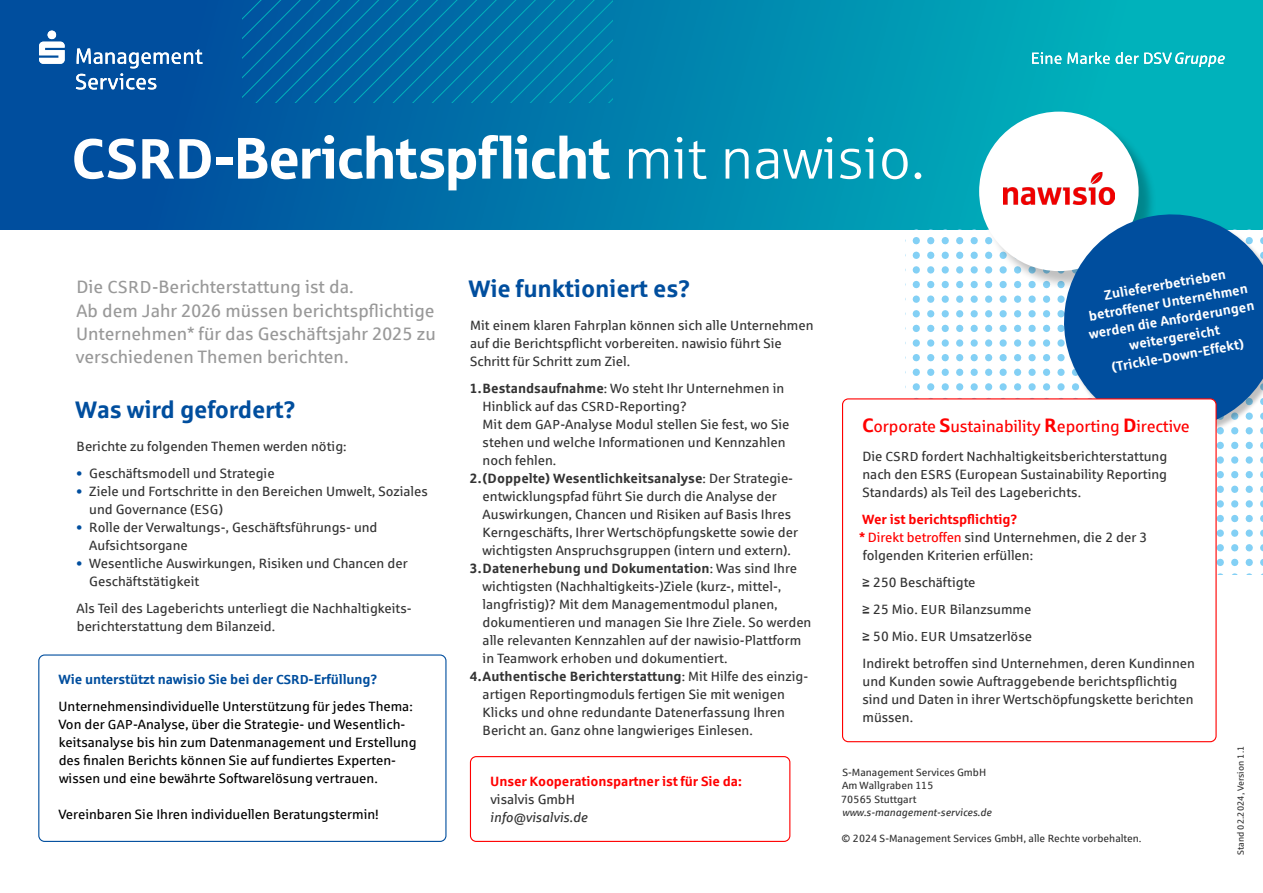
<style>
.page{position:relative;width:1263px;height:893px;background:#fff}
.page>*{position:absolute;margin:0;border:0;box-sizing:border-box;transform-origin:0 0}
.t1{font:58.5px "Sparkasse Head";color:#fff}
.t2{font:700 24px "Sparkasse Rg";letter-spacing:-.01em;color:#004e9e}
.t3{font:18px/23.4px "Sparkasse Rg";color:#999}
.t4{font:16.5px "Sparkasse Rg";letter-spacing:-.01em;color:#f00}
.t5{font:13.5px/18px "Sparkasse Rg";color:#333}
.t6{font:13.5px/18px "Sparkasse Rg";color:#000}
.t7{font:700 13.5px "Sparkasse Rg";color:#333}
.t8{font:700 13.5px/18px "Sparkasse Rg";color:#fff;text-align:center}
.t9{font:700 13.5px "Sparkasse Rg";letter-spacing:-.01em;color:#f00}
.t10{font:italic 13.5px "Sparkasse Rg";color:#333}
.t11{font:10.5px/13.5px "Sparkasse Rg";color:#333}
.t12{font:italic 10.5px "Sparkasse Rg";color:#333}
.t13{font:9px "Sparkasse Rg";color:#333}
.s1{font-size:56.7px}
.s2{font-family:"Sparkasse Lt"}
.s3{font-size:17.4px}
.s4{color:#004e9e}
.s5{font-size:13.05px}
.s6{font-weight:700;color:#004e9e}
.s7{font-weight:700;font-size:13.05px;color:#004e9e}
.s8{font-weight:700}
.s9{font-weight:400}
.s10{font-weight:700;font-size:19.5px}
.s11{font-weight:700;color:#f00}
.s12{color:#f00}
</style>
<div class="page">
<div style="left:0;top:0;width:1263px;height:230px;background:linear-gradient(to right,#00439b,#00bcbe)"></div>
<svg style="left:242px;top:0;width:370px;height:102px"></svg>
<svg style="left:941px;top:237px;width:8px;height:161px"></svg>
<svg style="left:1028px;top:295px;width:8px;height:96px"></svg>
<svg style="left:985px;top:295px;width:7px;height:103px"></svg>
<svg style="left:1231px;top:441px;width:7px;height:133px"></svg>
<svg style="left:956px;top:237px;width:7px;height:161px"></svg>
<svg style="left:1043px;top:295px;width:7px;height:103px"></svg>
<svg style="left:999px;top:295px;width:8px;height:103px"></svg>
<svg style="left:913px;top:237px;width:7px;height:161px"></svg>
<svg style="left:1245px;top:441px;width:8px;height:133px"></svg>
<svg style="left:970px;top:237px;width:8px;height:161px"></svg>
<svg style="left:1217px;top:441px;width:7px;height:133px"></svg>
<svg style="left:1014px;top:295px;width:7px;height:103px"></svg>
<svg style="left:927px;top:237px;width:7px;height:161px"></svg>
<svg style="left:1260px;top:442px;width:3px;height:132px"></svg>
<div style="left:38px;top:654px;width:408px;height:188px;border:1px solid #004e9e;border-radius:6px"></div>
<div style="left:982px;top:114px;width:175px;height:176px;background:#000;opacity:.25"></div>
<div style="left:979px;top:112px;width:159px;height:159px;background:#fff;border-radius:50%"></div>
<img style="left:1004px;top:172px;width:110px;height:32px">
<svg style="left:1055px;top:206px;width:208px;height:232px;fill:#004e9e"></svg>
<div style="left:470px;top:756px;width:320px;height:86px;border:1px solid #f00;border-radius:6px"></div>
<div style="left:842px;top:399px;width:374px;height:343px;background:#fff;border-radius:6px"></div>
<div style="left:842px;top:398px;width:374px;height:344px;border:1px solid #f00;border-radius:6px"></div>
<svg style="left:39px;top:31px;width:26px;height:33px"></svg>
<svg style="left:76px;top:49px;width:127px;height:41px"></svg>
<svg style="left:1144px;top:52px;width:81px;height:15px"></svg>
<svg style="left:1116px;top:52px;width:22px;height:12px"></svg>
<svg style="left:1067px;top:52px;width:43px;height:12px"></svg>
<svg style="left:1032px;top:52px;width:29px;height:12px"></svg>
<h1 class="t1" style="left:72px;top:121px;width:854px"><span class="s1">CSRD</span>-Berichtspflicht <span class="s2">mit nawisio.</span></h1>
<h3 class="t3" style="left:76px;top:275px;width:361px">Die <span class="s3">CSRD</span>-Berichterstattung ist da.<br>Ab dem Jahr 2026 müssen berichtspflichtige Unternehmen* für das Geschäftsjahr 2025 zu verschiedenen Themen berichten.</h3>
<h2 class="t2" style="left:75px;top:395px;width:222px">Was wird gefordert?</h2>
<p class="t5" style="left:77px;top:437px;width:271px">Berichte zu folgenden Themen werden nötig:</p>
<p class="t5" style="left:77px;top:464px;width:200px"><span class="s4">•</span> Geschäftsmodell und Strategie</p>
<p class="t5" style="left:89px;top:482px;width:340px;text-indent:-13px"><span class="s4">•</span> Ziele und Fortschritte in den Bereichen Umwelt, Soziales und Governance (<span class="s5">ESG</span>)</p>
<p class="t5" style="left:89px;top:518px;width:290px;text-indent:-13px"><span class="s4">•</span> Rolle der Verwaltungs-, Geschäftsführungs- und<br>Aufsichtsorgane</p>
<p class="t5" style="left:89px;top:554px;width:320px;text-indent:-13px"><span class="s4">•</span> Wesentliche Auswirkungen, Risiken und Chancen der<br>Geschäftstätigkeit</p>
<p class="t5" style="left:77px;top:599px;width:337px">Als Teil des Lageberichts unterliegt die Nachhaltigkeits&shy;berichterstattung dem Bilanzeid.</p>
<p class="t6" style="left:59px;top:665px;width:356px;line-height:27px"><span class="s6">Wie unterstützt nawisio Sie bei der</span> <span class="s7">CSRD</span><span class="s6">-Erfüllung?<br></span>Unternehmensindividuelle Unterstützung für jedes Thema:</p>
<p class="t6" style="left:58px;top:715px;width:360px">Von der <span class="s5">GAP</span>-Analyse, über die Strategie- und Wesentlich&shy;keitsanalyse bis hin zum Datenmanagement und Erstellung des finalen Berichts können Sie auf fundiertes Experten&shy;wissen und eine bewährte Softwarelösung vertrauen.</p>
<p class="t6" style="left:58px;top:805px;width:322px">Vereinbaren Sie Ihren individuellen Beratungstermin!</p>
<h2 class="t2" style="left:469px;top:274px;width:223px">Wie funktioniert es?</h2>
<p class="t5" style="left:470px;top:316px;width:345px">Mit einem klaren Fahrplan können sich alle Unternehmen auf die Berichtspflicht vorbereiten. nawisio führt Sie<br>Schritt für Schritt zum Ziel.</p>
<p class="t5" style="left:470px;top:379px;width:316px"><span class="s8">1.Bestandsaufnahme</span>: Wo steht Ihr Unternehmen in</p>
<p class="t5" style="left:483px;top:397px;width:206px">Hinblick auf das <span class="s5">CSRD</span>-Reporting?</p>
<p class="t5" style="left:483px;top:415px;width:308px">Mit dem <span class="s5">GAP</span>-Analyse Modul stellen Sie fest, wo Sie</p>
<p class="t5" style="left:483px;top:433px;width:304px">stehen und welche Informationen und Kennzahlen</p>
<p class="t5" style="left:483px;top:451px;width:75px">noch fehlen.</p>
<p class="t7" style="left:470px;top:469px;width:325px">2.(Doppelte) Wesentlichkeitsanalyse<span class="s9">: Der Strategie-</span></p>
<p class="t5" style="left:483px;top:487px;width:296px">entwicklungspfad führt Sie durch die Analyse der</p>
<p class="t5" style="left:483px;top:505px;width:310px">Auswirkungen, Chancen und Risiken auf Basis Ihres</p>
<p class="t5" style="left:483px;top:523px;width:317px">Kerngeschäfts, Ihrer Wertschöpfungskette sowie der</p>
<p class="t5" style="left:483px;top:541px;width:310px">wichtigsten Anspruchsgruppen (intern und extern).</p>
<p class="t7" style="left:470px;top:559px;width:329px">3.Datenerhebung und Dokumentation<span class="s9">: Was sind Ihre</span></p>
<p class="t5" style="left:483px;top:577px;width:300px">wichtigsten (Nachhaltigkeits-)Ziele (kurz-, mittel-,</p>
<p class="t5" style="left:483px;top:595px;width:296px">langfristig)? Mit dem Managementmodul planen,</p>
<p class="t5" style="left:483px;top:613px;width:330px">dokumentieren und managen Sie Ihre Ziele. So werden</p>
<p class="t5" style="left:483px;top:631px;width:320px">alle relevanten Kennzahlen auf der nawisio-Plattform</p>
<p class="t5" style="left:483px;top:649px;width:246px">in Teamwork erhoben und dokumentiert.</p>
<p class="t7" style="left:470px;top:667px;width:340px">4.Authentische Berichterstattung<span class="s9">: Mit Hilfe des einzig-</span></p>
<p class="t5" style="left:483px;top:685px;width:304px">artigen Reportingmoduls fertigen Sie mit wenigen</p>
<p class="t5" style="left:483px;top:703px;width:304px">Klicks und ohne redundante Datenerfassung Ihren</p>
<p class="t5" style="left:483px;top:721px;width:272px">Bericht an. Ganz ohne langwieriges Einlesen.</p>
<p class="t9" style="left:490px;top:772px;width:253px">Unser Kooperationspartner ist für Sie da:</p>
<p class="t5" style="left:490px;top:790px;width:86px">visalvis GmbH</p>
<p class="t10" style="left:490px;top:809px;width:99px">info@visalvis.de</p>
<p class="t8" style="left:1081px;top:290px;width:169px;rotate:-10deg">Zuliefererbetrieben betroffener Unternehmen werden die Anforderungen weitergereicht (Trickle-Down-Effekt)</p>
<p class="t4" style="left:862px;top:416px;width:329px"><span class="s10">C</span>orporate <span class="s10">S</span>ustainability <span class="s10">R</span>eporting <span class="s10">D</span>irective</p>
<p class="t5" style="left:862px;top:447px;width:306px;text-align:justify">Die <span class="s5">CSRD</span> fordert Nachhaltigkeitsberichterstattung nach den <span class="s5">ESRS</span> (European Sustainability Reporting Standards) als Teil des Lageberichts.</p>
<p class="t5" style="left:859px;top:510px;width:290px"><span class="s11">Wer ist berichtspflichtig?<br>*</span> <span class="s12">Direkt betroffen</span> sind Unternehmen, die 2 der 3 folgenden Kriterien erfüllen:</p>
<p class="t5" style="left:862px;top:568px;width:334px;line-height:27px">≥ 250 Beschäftigte<br>≥ 25 Mio. <span class="s5">EUR</span> Bilanzsumme<br>≥ 50 Mio. <span class="s5">EUR</span> Umsatzerlöse<br>Indirekt betroffen sind Unternehmen, deren Kundinnen</p>
<p class="t5" style="left:862px;top:672px;width:333px">und Kunden sowie Auftraggebende berichtspflichtig sind und Daten in ihrer Wertschöpfungskette berichten müssen.</p>
<p class="t11" style="left:841px;top:765px;width:146px">S-Management Services GmbH<br>Am Wallgraben 115<br>70565 Stuttgart</p>
<p class="t12" style="left:842px;top:806px;width:151px">www.s-management-services.de</p>
<p class="t11" style="left:841px;top:831px;width:301px">© 2024 S-Management Services GmbH, alle Rechte vorbehalten.</p>
<p class="t13" style="left:1235px;top:855px;width:111px;rotate:-90deg">Stand 02.2024, Version 1.1</p>
</div>
